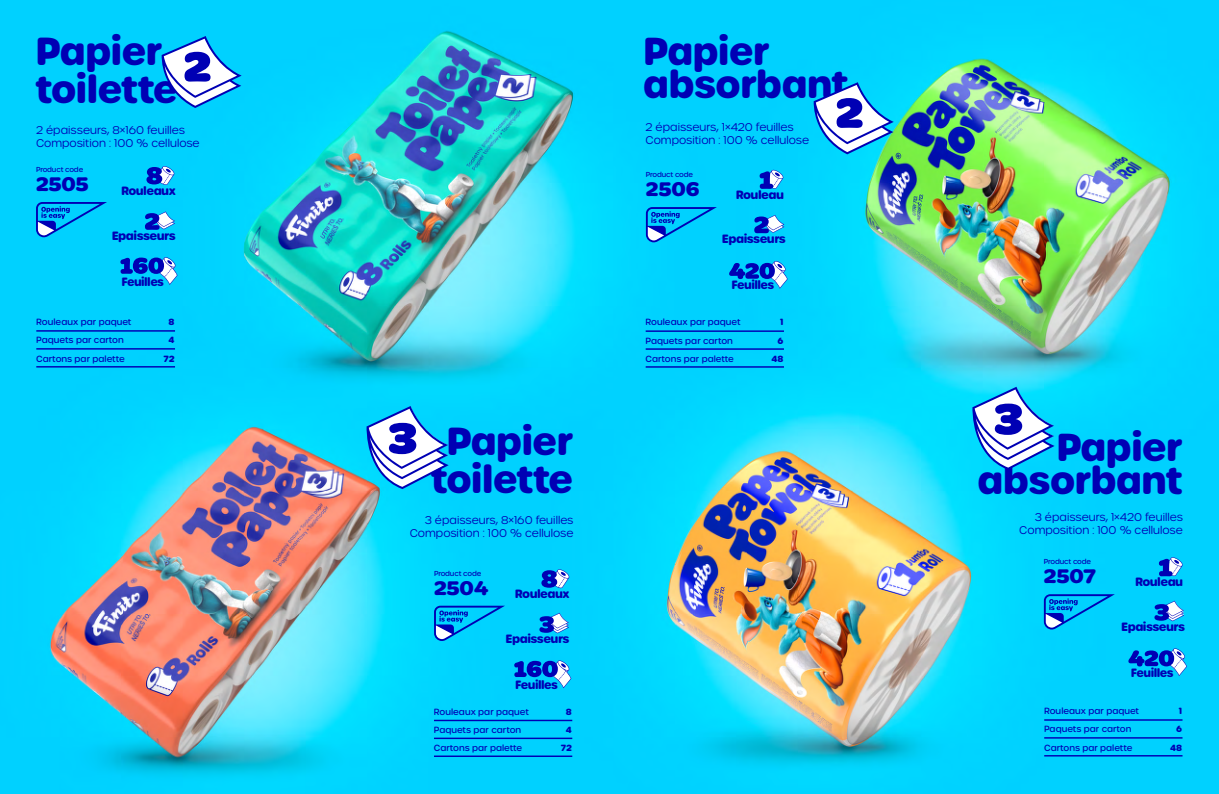
<style>
.page{position:relative;width:1219px;height:794px;background:#fff}
.page>*{position:absolute;margin:0;border:0;box-sizing:border-box;transform-origin:0 0}
.t1{font:700 37.8px/38px "Urbane Rounded";letter-spacing:-.03em;color:#0000b4}
.t2{font:700 37.7px/33.4px "Urbane Rounded";letter-spacing:-.03em;color:#0000b4}
.t3{font:700 21px "Marigny";color:#0000b4}
.t4{font:700 11.6px "Urbane Rounded";letter-spacing:-.05em;color:#0000b4}
.t5{font:300 10.9px/13.1px "Urbane Rounded";color:#0000b4}
.t6{font:500 8.7px/18.1px "Urbane Rounded";color:#0000b4}
.t7{font:700 8.7px/18.1px "Urbane Rounded";letter-spacing:-.005em;color:#0000b4;text-align:center}
.t8{font:500 7px "Urbane Rounded";letter-spacing:-.02em;color:#0000b4}
</style>
<div class="page">
<img style="left:0;top:0;width:1219px;height:794px">
<svg style="left:161px;top:36px;width:81px;height:72px"></svg>
<svg style="left:36px;top:202px;width:71px;height:35px"></svg>
<hr style="left:36px;top:330px;width:139px;height:2px;background:#0000b4">
<hr style="left:36px;top:348px;width:139px;height:1px;background:#0000b4">
<hr style="left:36px;top:366px;width:139px;height:1px;background:#0000b4">
<svg style="left:145px;top:211px;width:30px;height:19px"></svg>
<svg style="left:146px;top:166px;width:29px;height:19px"></svg>
<svg style="left:120px;top:257px;width:58px;height:28px"></svg>
<hr style="left:434px;top:719px;width:138px;height:2px;background:#0000b4">
<hr style="left:434px;top:737px;width:138px;height:2px;background:#0000b4">
<hr style="left:434px;top:755px;width:138px;height:2px;background:#0000b4">
<svg style="left:366px;top:406px;width:83px;height:83px"></svg>
<svg style="left:541px;top:569px;width:28px;height:19px"></svg>
<svg style="left:514px;top:660px;width:57px;height:28px"></svg>
<svg style="left:539px;top:613px;width:30px;height:20px"></svg>
<svg style="left:1154px;top:601px;width:30px;height:20px"></svg>
<svg style="left:1128px;top:648px;width:59px;height:28px"></svg>
<svg style="left:1159px;top:557px;width:24px;height:19px"></svg>
<hr style="left:646px;top:330px;width:138px;height:2px;background:#0000b4">
<hr style="left:646px;top:348px;width:138px;height:2px;background:#0000b4">
<hr style="left:646px;top:366px;width:138px;height:2px;background:#0000b4">
<hr style="left:1044px;top:719px;width:138px;height:1px;background:#0000b4">
<hr style="left:1044px;top:737px;width:138px;height:1px;background:#0000b4">
<hr style="left:1044px;top:755px;width:138px;height:1px;background:#0000b4">
<svg style="left:813px;top:82px;width:81px;height:72px"></svg>
<svg style="left:729px;top:261px;width:59px;height:28px"></svg>
<svg style="left:760px;top:170px;width:24px;height:19px"></svg>
<svg style="left:754px;top:215px;width:30px;height:18px"></svg>
<svg style="left:972px;top:387px;width:82px;height:83px"></svg>
<svg style="left:646px;top:207px;width:71px;height:35px"></svg>
<svg style="left:434px;top:605px;width:71px;height:36px"></svg>
<svg style="left:1044px;top:594px;width:71px;height:35px"></svg>
<h1 class="t1" style="left:35px;top:32px;width:144px">Papier toilette</h1>
<p class="t5" style="left:36px;top:123px;width:165px">2 épaisseurs, 8×160 feuilles<br>Composition : 100 % cellulose</p>
<p class="t5" style="left:645px;top:120px;width:165px">2 épaisseurs, 1×420 feuilles<br>Composition : 100 % cellulose</p>
<h2 class="t2" style="left:643px;top:35px;width:207px">Papier absorbant</h2>
<p class="t8" style="left:36px;top:165px;width:49px">Product code</p>
<h3 class="t3" style="left:36px;top:172px;width:54px">2505</h3>
<p class="t4" style="left:121px;top:183px;width:56px">Rouleaux</p>
<p class="t4" style="left:112px;top:227px;width:65px">Epaisseurs</p>
<p class="t4" style="left:121px;top:273px;width:44px">Feuilles</p>
<p class="t6" style="left:36px;top:313px;width:97px">Rouleaux par paquet<br>Paquets par carton<br>Cartons par palette</p>
<p class="t7" style="left:164px;top:313px;width:13px">8<br>4<br>72</p>
<h1 class="t1" style="left:431px;top:423px;width:144px;text-align:center">Papier toilette</h1>
<p class="t5" style="left:410px;top:514px;width:165px;text-align:right">3 épaisseurs, 8×160 feuilles<br>Composition : 100 % cellulose</p>
<p class="t8" style="left:434px;top:569px;width:49px">Product code</p>
<h3 class="t3" style="left:434px;top:575px;width:56px">2504</h3>
<p class="t4" style="left:515px;top:586px;width:56px">Rouleaux</p>
<p class="t4" style="left:506px;top:630px;width:65px">Epaisseurs</p>
<p class="t4" style="left:515px;top:676px;width:44px">Feuilles</p>
<p class="t6" style="left:434px;top:702px;width:97px">Rouleaux par paquet<br>Paquets par carton<br>Cartons par palette</p>
<p class="t7" style="left:561px;top:702px;width:13px">8<br>4<br>72</p>
<p class="t8" style="left:646px;top:170px;width:49px">Product code</p>
<h3 class="t3" style="left:646px;top:177px;width:55px">2506</h3>
<p class="t4" style="left:736px;top:186px;width:50px">Rouleau</p>
<p class="t4" style="left:722px;top:231px;width:65px">Epaisseurs</p>
<p class="t4" style="left:732px;top:277px;width:44px">Feuilles</p>
<p class="t6" style="left:646px;top:313px;width:97px">Rouleaux par paquet<br>Paquets par carton<br>Cartons par palette</p>
<p class="t7" style="left:771px;top:313px;width:14px;text-align:right">1<br>6<br>48</p>
<h2 class="t2" style="left:977px;top:430px;width:207px;text-align:right">Papier absorbant</h2>
<p class="t5" style="left:1019px;top:510px;width:165px;text-align:right">3 épaisseurs, 1×420 feuilles<br>Composition : 100 % cellulose</p>
<p class="t8" style="left:1044px;top:557px;width:49px">Product code</p>
<h3 class="t3" style="left:1044px;top:564px;width:54px">2507</h3>
<p class="t4" style="left:1135px;top:574px;width:50px">Rouleau</p>
<p class="t4" style="left:1121px;top:618px;width:65px">Epaisseurs</p>
<p class="t4" style="left:1131px;top:664px;width:44px">Feuilles</p>
<p class="t6" style="left:1044px;top:702px;width:97px">Rouleaux par paquet<br>Paquets par carton<br>Cartons par palette</p>
<p class="t7" style="left:1170px;top:702px;width:14px;text-align:right">1<br>6<br>48</p>
</div>
